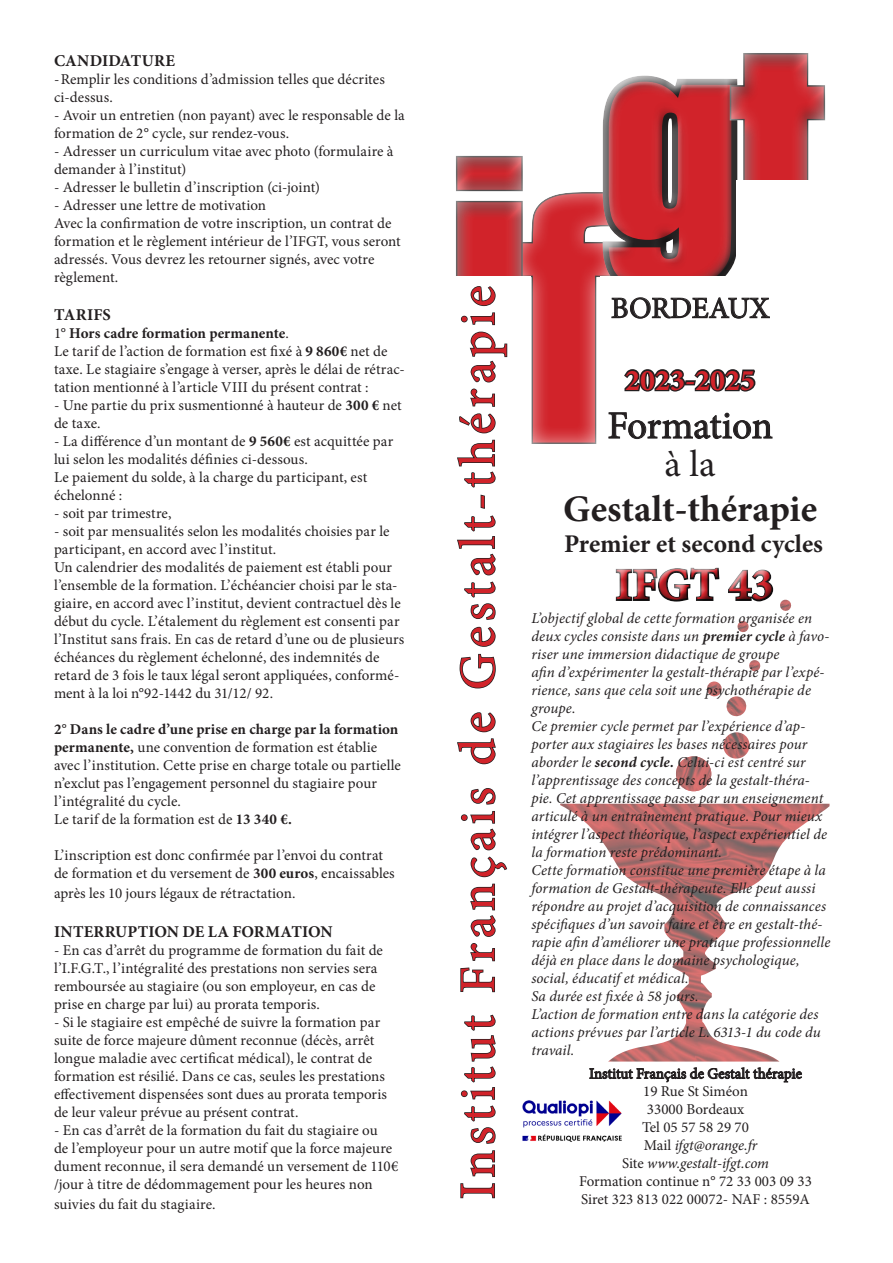
<style>
.page{position:relative;width:893px;height:1263px;background:#fff}
.page>*{position:absolute;margin:0;border:0;box-sizing:border-box;transform-origin:0 0}
.t1{font:315px "Impact";color:#d1232a}
.t2{font:270px "Impact";color:#d1232a}
.t3{font:51px "Minion Pro";letter-spacing:.095em;color:#d1232a}
.t4{font:700 45px "Minion Pro";color:#d1232a}
.t5{font:39px "Minion Pro";letter-spacing:-.01em;color:#231f20}
.t6{font:700 37.5px "Minion Pro";color:#231f20}
.t7{font:37.5px "Minion Pro";color:#231f20}
.t8{font:700 30px "Minion Pro";color:#d1232a}
.t9{font:30px "Minion Pro";color:#231f20}
.t10{font:700 25.5px "Minion Pro";color:#231f20}
.t11{font:700 16.5px "Minion Pro";letter-spacing:.01em;color:#231f20}
.t12{font:15px/18px "Minion Pro";color:#231f20}
.t13{font:italic 15px/18px "Minion Pro";letter-spacing:.005em;color:#231f20}
.t14{font:700 15px "Minion Pro";color:#231f20}
.s1{font-weight:400}
.s2{font-weight:700}
.s3{font-style:normal}
</style>
<div class="page">
<svg style="left:460px;top:1014px;width:36px;height:185px"></svg>
<svg style="left:460px;top:788px;width:47px;height:205px"></svg>
<svg style="left:457px;top:712px;width:39px;height:53px"></svg>
<svg style="left:457px;top:494px;width:39px;height:195px"></svg>
<svg style="left:456px;top:53px;width:370px;height:435px"></svg>
<div style="left:607px;top:560px;width:177px;height:52px;background:#231f20;opacity:.75"></div>
<svg style="left:589px;top:1067px;width:213px;height:16px"></svg>
<img style="left:560px;top:804px;width:269px;height:257px">
<img style="left:676px;top:756px;width:35px;height:35px;border-radius:18px">
<img style="left:723px;top:732px;width:27px;height:27px">
<svg style="left:726px;top:696px;width:21px;height:21px"></svg>
<img style="left:707px;top:681px;width:15px;height:16px">
<svg style="left:749px;top:660px;width:12px;height:12px"></svg>
<svg style="left:737px;top:621px;width:12px;height:12px"></svg>
<svg style="left:779px;top:599px;width:13px;height:13px"></svg>
<img style="left:522px;top:1100px;width:100px;height:42px">
<p class="t11" style="left:54px;top:49px;width:123px">CANDIDATURE</p>
<p class="t12" style="left:54px;top:70px;width:332px">- Remplir les conditions d’admission telles que décrites ci-dessus.</p>
<p class="t12" style="left:54px;top:106px;width:352px">- Avoir un entretien (non payant) avec le responsable de la formation de 2° cycle, sur rendez-vous.</p>
<p class="t12" style="left:54px;top:142px;width:341px">- Adresser un curriculum vitae avec photo (formulaire à demander à l’institut)</p>
<p class="t12" style="left:54px;top:178px;width:268px">- Adresser le bulletin d’inscription (ci-joint)</p>
<p class="t12" style="left:54px;top:196px;width:214px">- Adresser une lettre de motivation</p>
<p class="t12" style="left:54px;top:214px;width:348px">Avec la confirmation de votre inscription, un contrat de formation et le règlement intérieur de l’IFGT, vous seront adressés. Vous devrez les retourner signés, avec votre règlement.</p>
<p class="t11" style="left:54px;top:303px;width:58px">TARIFS</p>
<p class="t14" style="left:54px;top:322px;width:236px"><span class="s1">1°</span> Hors cadre formation permanente<span class="s1">.</span></p>
<p class="t12" style="left:54px;top:342px;width:352px">Le tarif de l’action de formation est fixé à <span class="s2">9 860€</span> net de taxe. Le stagiaire s’engage à verser, après le délai de rétrac&shy;tation mentionné à l’article VIII du présent contrat :</p>
<p class="t12" style="left:54px;top:396px;width:349px">- Une partie du prix susmentionné à hauteur de <span class="s2">300 €</span> net de taxe.</p>
<p class="t12" style="left:54px;top:432px;width:341px">- La différence d’un montant de <span class="s2">9 560€</span> est acquittée par lui selon les modalités définies ci-dessous.</p>
<p class="t12" style="left:54px;top:468px;width:315px">Le paiement du solde, à la charge du participant, est échelonné :</p>
<p class="t12" style="left:54px;top:504px;width:119px">- soit par trimestre,</p>
<p class="t12" style="left:54px;top:522px;width:337px">- soit par mensualités selon les modalités choisies par le participant, en accord avec l’institut.</p>
<p class="t12" style="left:54px;top:558px;width:352px">Un calendrier des modalités de paiement est établi pour l’ensemble de la formation. L’échéancier choisi par le sta&shy;giaire, en accord avec l’institut, devient contractuel dès le début du cycle. L’étalement du règlement est consenti par l’Institut sans frais. En cas de retard d’une ou de plusieurs échéances du règlement échelonné, des indemnités de retard de 3 fois le taux légal seront appliquées, conformé&shy;ment à la loi n°92-1442 du 31/12/ 92.</p>
<p class="t12" style="left:54px;top:720px;width:348px"><span class="s2">2° Dans le cadre d’une prise en charge par la formation permanente,</span> une convention de formation est établie avec l’institution. Cette prise en charge totale ou partielle n’exclut pas l’engagement personnel du stagiaire pour l’intégralité du cycle.</p>
<p class="t12" style="left:54px;top:810px;width:239px">Le tarif de la formation est de <span class="s2">13 340 €.</span></p>
<p class="t12" style="left:54px;top:846px;width:342px">L’inscription est donc confirmée par l’envoi du contrat de formation et du versement de <span class="s2">300 euros</span>, encaissables</p>
<p class="t12" style="left:54px;top:884px;width:243px">après les 10 jours légaux de rétractation.</p>
<p class="t11" style="left:54px;top:920px;width:280px">INTERRUPTION DE LA FORMATION</p>
<p class="t12" style="left:54px;top:941px;width:330px">- En cas d’arrêt du programme de formation du fait de l’I.F.G.T., l’intégralité des prestations non servies sera remboursée au stagiaire (ou son employeur, en cas de prise en charge par lui) au prorata temporis.</p>
<p class="t12" style="left:54px;top:1013px;width:335px">- Si le stagiaire est empêché de suivre la formation par suite de force majeure dûment reconnue (décès, arrêt longue maladie avec certificat médical), le contrat de formation est résilié. Dans ce cas, seules les prestations effectivement dispensées sont dues au prorata temporis</p>
<p class="t12" style="left:54px;top:1103px;width:246px">de leur valeur prévue au présent contrat.</p>
<p class="t12" style="left:54px;top:1121px;width:346px">- En cas d’arrêt de la formation du fait du stagiaire ou<br>de l’employeur pour un autre motif que la force majeure dument reconnue, il sera demandé un versement de 110€ /jour à titre de dédommagement pour les heures non</p>
<p class="t12" style="left:54px;top:1195px;width:163px">suivies du fait du stagiaire.</p>
<h1 class="t1" style="left:446px;top:-22px;width:382px">i t</h1>
<h2 class="t2" style="left:601px;top:-56px;width:142px">g</h2>
<h1 class="t1" style="left:519px;top:75px;width:93px">f</h1>
<p class="t3" style="left:444px;top:1199px;width:915px;rotate:-90deg">Institut Français de Gestalt-thérapie</p>
<p class="t9" style="left:611px;top:288px;width:160px">BORDEAUX</p>
<p class="t8" style="left:625px;top:359px;width:132px">2023-2025</p>
<p class="t5" style="left:607px;top:399px;width:167px">Formation</p>
<p class="t7" style="left:665px;top:439px;width:53px">à la</p>
<p class="t6" style="left:563px;top:483px;width:256px">Gestalt-thérapie</p>
<p class="t10" style="left:564px;top:526px;width:261px">Premier et second cycles</p>
<h3 class="t4" style="left:615px;top:553px;width:160px">IFGT 43</h3>
<p class="t13" style="left:531px;top:609px;width:300px">L’objectif global de cette formation organisée en deux cycles consiste dans un <span class="s2">premier cycle</span> à favo&shy;riser une immersion didactique de groupe</p>
<p class="t13" style="left:531px;top:663px;width:295px">afin d’expérimenter la gestalt-thérapie par l’expé&shy;rience, sans que cela soit une psychothérapie de groupe.</p>
<p class="t13" style="left:531px;top:717px;width:297px">Ce premier cycle permet par l’expérience d’ap&shy;porter aux stagiaires les bases nécessaires pour aborder le <span class="s2">second cycle.</span> Celui-ci est centré sur l’apprentissage des concepts de la gestalt-théra&shy;pie. Cet apprentissage passe par un enseignement articulé à un entraînement pratique. Pour mieux intégrer l’aspect théorique, l’aspect expérientiel de la formation reste prédominant.</p>
<p class="t13" style="left:531px;top:861px;width:300px">Cette formation constitue une première étape à la formation de Gestalt-thérapeute. Elle peut aussi répondre au projet d’acquisition de connaissances spécifiques d’un savoir faire et être en gestalt-thé&shy;rapie afin d’améliorer une pratique professionnelle déjà en place dans le domaine psychologique, social, éducatif et médical.</p>
<p class="t13" style="left:531px;top:987px;width:169px">Sa durée est fixée à 58 jours.</p>
<p class="t13" style="left:531px;top:1005px;width:291px">L’action de formation entre dans la catégorie des actions prévues par l’article L. 6313-1 du code du travail.</p>
<p class="t12" style="left:589px;top:1065px;width:214px">Institut Français de Gestalt thérapie</p>
<p class="t12" style="left:643px;top:1083px;width:106px">19 Rue St Siméon</p>
<p class="t12" style="left:647px;top:1101px;width:99px">33000 Bordeaux</p>
<p class="t12" style="left:642px;top:1119px;width:108px">Tel 05 57 58 29 70</p>
<p class="t13" style="left:644px;top:1136px;width:115px"><span class="s3">Mail</span> ifgt@orange.fr</p>
<p class="t13" style="left:622px;top:1154px;width:148px"><span class="s3">Site</span> www.gestalt-ifgt.com</p>
<p class="t12" style="left:579px;top:1173px;width:234px">Formation continue n° 72 33 003 09 33</p>
<p class="t12" style="left:581px;top:1191px;width:230px">Siret 323 813 022 00072- NAF : 8559A</p>
</div>
